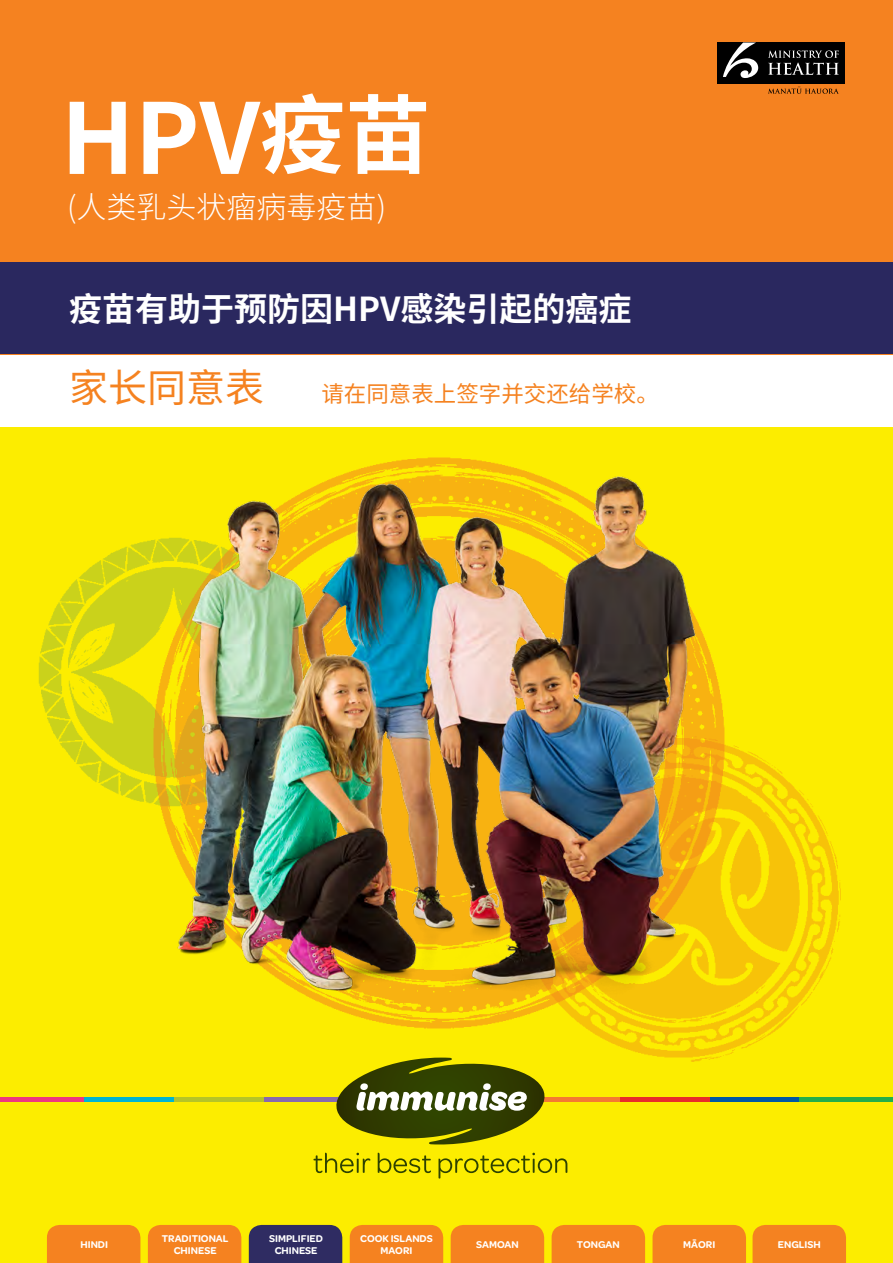
<style>
.page{position:relative;width:893px;height:1263px;background:#fff}
.page>*{position:absolute;margin:0;border:0;box-sizing:border-box;transform-origin:0 0}
.t1{font:700 97.5px "Noto Sans CJ Ksc";color:#fff}
.t2{font:39px "Noto Sans CJ Ksc";color:#f58220}
.t3{font:700 33px "Noto Sans CJ Ksc";color:#fff}
.t4{font:300 30px "Noto Sans CJ Ksc";color:#fff}
.t5{font:22.5px "Noto Sans CJ Ksc";color:#f58220}
.t6{font:600 10.5px/12px "Omnes";color:#fff;text-align:center}
.s1{font-size:85.5px}
</style>
<div class="page">
<div style="left:0;top:428px;width:893px;height:835px;background:#fced00"></div>
<hr style="left:0;top:1097px;width:84px;height:4px;background:#ee3780">
<hr style="left:84px;top:1097px;width:90px;height:4px;background:#00b5d1">
<hr style="left:174px;top:1097px;width:90px;height:4px;background:#b5c428">
<hr style="left:264px;top:1097px;width:90px;height:4px;background:#8869ae">
<hr style="left:531px;top:1097px;width:90px;height:4px;background:#f47932">
<hr style="left:620px;top:1097px;width:90px;height:4px;background:#e82c2a">
<hr style="left:710px;top:1097px;width:90px;height:4px;background:#0058a4">
<hr style="left:799px;top:1097px;width:94px;height:4px;background:#23ae49">
<svg style="left:313px;top:1153px;width:254px;height:25px"></svg>
<svg style="left:331px;top:1057px;width:219px;height:88px"></svg>
<div style="left:0;top:0;width:893px;height:354px;background:#f58220"></div>
<div style="left:0;top:262px;width:893px;height:92px;background:#2a285f"></div>
<div style="left:717px;top:43px;width:128px;height:41px;background:#000"></div>
<svg style="left:723px;top:43px;width:35px;height:35px"></svg>
<svg style="left:768px;top:50px;width:71px;height:25px"></svg>
<svg style="left:768px;top:87px;width:71px;height:7px"></svg>
<img style="left:517px;top:829px;width:324px;height:232px">
<img style="left:39px;top:540px;width:114px;height:264px">
<img style="left:153px;top:539px;width:572px;height:490px">
<img style="left:157px;top:457px;width:668px;height:546px">
<div style="left:752px;top:1225px;width:94px;height:38px;background:#f48221"></div>
<div style="left:652px;top:1225px;width:94px;height:38px;background:#f58220"></div>
<div style="left:552px;top:1225px;width:93px;height:38px;background:#f58220"></div>
<div style="left:451px;top:1225px;width:93px;height:38px;background:#f58220"></div>
<div style="left:350px;top:1225px;width:93px;height:38px;background:#f58220"></div>
<div style="left:249px;top:1225px;width:93px;height:38px;background:#2f2c62"></div>
<div style="left:148px;top:1225px;width:93px;height:38px;background:#f58220"></div>
<div style="left:47px;top:1225px;width:93px;height:38px;background:#f58220"></div>
<h1 class="t1" style="left:61px;top:83px;width:372px">HPV<span class="s1">疫苗</span></h1>
<h3 class="t4" style="left:67px;top:190px;width:320px">(人类乳头状瘤病毒疫苗)</h3>
<h3 class="t3" style="left:69px;top:291px;width:564px">疫苗有助于预防因HPV感染引起的癌症</h3>
<h2 class="t2" style="left:69px;top:366px;width:197px">家长同意表</h2>
<h3 class="t5" style="left:321px;top:382px;width:339px">请在同意表上签字并交还给学校。</h3>
<p class="t6" style="left:80px;top:1238px;width:29px">HINDI</p>
<p class="t6" style="left:162px;top:1232px;width:68px">TRADITIONAL<br>CHINESE</p>
<p class="t6" style="left:269px;top:1232px;width:55px">SIMPLIFIED<br>CHINESE</p>
<p class="t6" style="left:360px;top:1232px;width:74px">COOK ISLANDS<br>MAORI</p>
<p class="t6" style="left:476px;top:1238px;width:44px">SAMOAN</p>
<p class="t6" style="left:577px;top:1238px;width:44px">TONGAN</p>
<p class="t6" style="left:683px;top:1238px;width:34px">MĀORI</p>
<p class="t6" style="left:778px;top:1238px;width:44px">ENGLISH</p>
</div>
